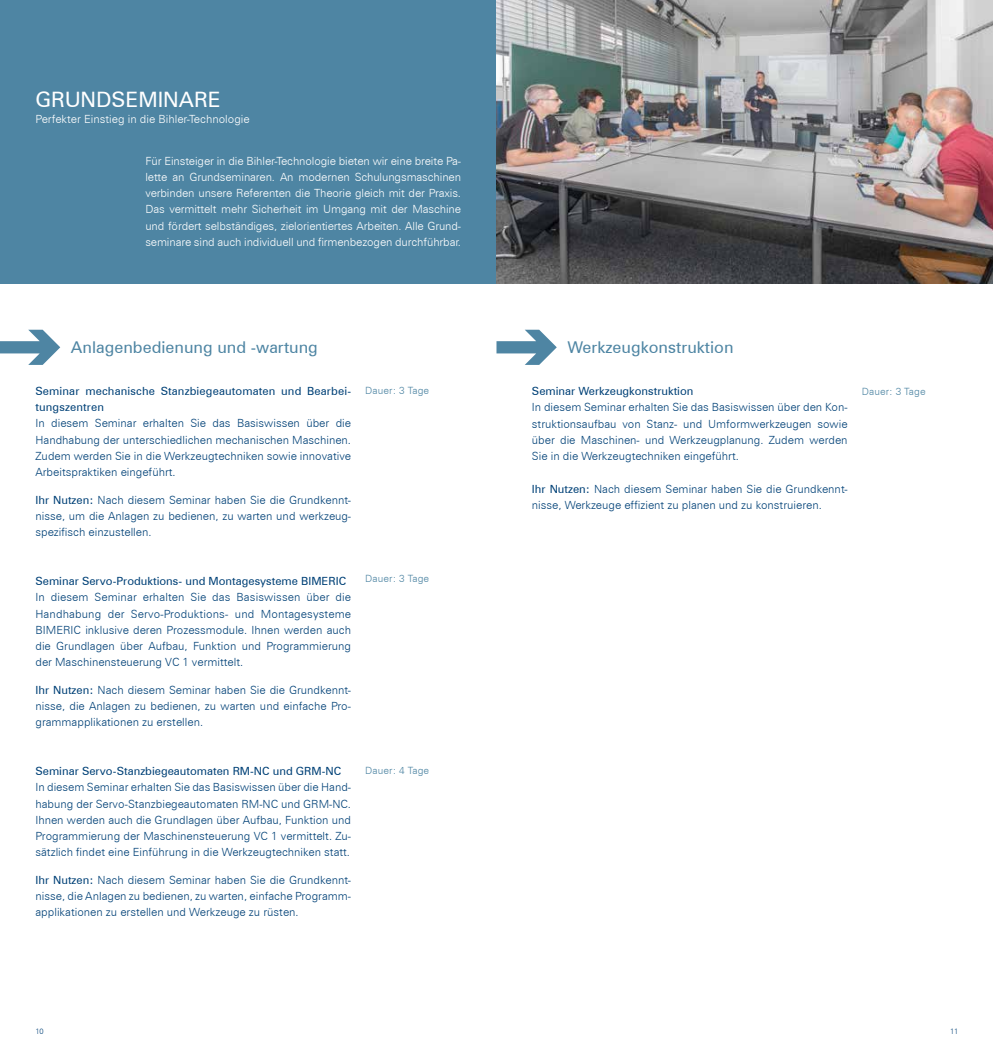
<style>
.page{position:relative;width:993px;height:1053px;background:#fff}
.page>*{position:absolute;margin:0;border:0;box-sizing:border-box;transform-origin:0 0}
.t1{font:21.25px "Zurich BT";color:#fff}
.t2{font:16.25px "Zurich BT";color:#4e85a3}
.t3{font:300 11.25px/16.2px "Zurich BT";color:#004177;text-align:justify}
.t4{font:300 11.25px/16.2px "Zurich BT";letter-spacing:-.01em;color:#fff;text-align:justify}
.t5{font:11.25px/16.2px "Zurich BT";color:#004177}
.t6{font:300 10px "Zurich BT";letter-spacing:.01em;color:#4e85a3}
.t7{font:300 7.5px "Zurich BT";color:#004177}
.s1{font-weight:400}
</style>
<div class="page">
<div style="left:0;top:0;width:992px;height:283px;background:#4e85a3"></div>
<svg style="left:0;top:330px;width:60px;height:35px"></svg>
<svg style="left:496px;top:330px;width:60px;height:35px"></svg>
<img style="left:496px;top:0;width:496px;height:283px">
<h1 class="t1" style="left:35px;top:86px;width:187px">GRUNDSEMINARE</h1>
<p class="t4" style="left:35px;top:111px;width:216px">Perfekter Einstieg in die Bihler-Technologie</p>
<p class="t4" style="left:145px;top:152px;width:317px">Für Einsteiger in die Bihler-Technologie bieten wir eine breite Pa&shy;lette an Grundseminaren. An modernen Schulungsmaschinen verbinden unsere Referenten die Theorie gleich mit der Praxis.<br>Das vermittelt mehr Sicherheit im Umgang mit der Maschine und fördert selbständiges, zielorientiertes Arbeiten. Alle Grund&shy;seminare sind auch individuell und firmenbezogen durchführbar.</p>
<h2 class="t2" style="left:71px;top:337px;width:248px">Anlagenbedienung und -wartung</h2>
<p class="t5" style="left:35px;top:383px;width:317px">Seminar mechanische Stanzbiegeautomaten und Bearbei&shy;tungszentren</p>
<p class="t3" style="left:35px;top:415px;width:317px">In diesem Seminar erhalten Sie das Basiswissen über die Handhabung der unterschiedlichen mechanischen Maschinen.<br>Zudem werden Sie in die Werkzeugtechniken sowie innovative Arbeitspraktiken eingeführt.</p>
<p class="t3" style="left:35px;top:491px;width:317px"><span class="s1">Ihr Nutzen:</span> Nach diesem Seminar haben Sie die Grundkennt&shy;nisse, um die Anlagen zu bedienen, zu warten und werkzeug&shy;spezifisch einzustellen.</p>
<p class="t5" style="left:35px;top:572px;width:312px">Seminar Servo-Produktions- und Montagesysteme BIMERIC</p>
<p class="t3" style="left:35px;top:589px;width:317px">In diesem Seminar erhalten Sie das Basiswissen über die Handhabung der Servo-Produktions- und Montagesysteme BIMERIC inklusive deren Prozessmodule. Ihnen werden auch die Grundlagen über Aufbau, Funktion und Programmierung der Maschinensteuerung VC 1 vermittelt.</p>
<p class="t3" style="left:35px;top:681px;width:317px"><span class="s1">Ihr Nutzen:</span> Nach diesem Seminar haben Sie die Grundkennt&shy;nisse, die Anlagen zu bedienen, zu warten und einfache Pro&shy;grammapplikationen zu erstellen.</p>
<p class="t5" style="left:35px;top:762px;width:307px">Seminar Servo-Stanzbiegeautomaten RM-NC und GRM-NC</p>
<p class="t3" style="left:35px;top:779px;width:317px">In diesem Seminar erhalten Sie das Basiswissen über die Hand&shy;habung der Servo-Stanzbiegeautomaten RM-NC und GRM-NC.<br>Ihnen werden auch die Grundlagen über Aufbau, Funktion und Programmierung der Maschinensteuerung VC 1 vermittelt. Zu&shy;sätzlich findet eine Einführung in die Werkzeugtechniken statt.</p>
<p class="t3" style="left:35px;top:871px;width:317px"><span class="s1">Ihr Nutzen:</span> Nach diesem Seminar haben Sie die Grundkennt&shy;nisse, die Anlagen zu bedienen, zu warten, einfache Programm&shy;applikationen zu erstellen und Werkzeuge zu rüsten.</p>
<p class="t6" style="left:365px;top:384px;width:65px">Dauer: 3 Tage</p>
<p class="t6" style="left:365px;top:572px;width:65px">Dauer: 3 Tage</p>
<p class="t6" style="left:365px;top:764px;width:65px">Dauer: 4 Tage</p>
<h2 class="t2" style="left:567px;top:337px;width:168px">Werkzeugkonstruktion</h2>
<p class="t5" style="left:531px;top:383px;width:163px">Seminar Werkzeugkonstruktion</p>
<p class="t3" style="left:531px;top:399px;width:317px">In diesem Seminar erhalten Sie das Basiswissen über den Kon&shy;struktionsaufbau von Stanz- und Umformwerkzeugen sowie über die Maschinen- und Werkzeugplanung. Zudem werden Sie in die Werkzeugtechniken eingeführt.</p>
<p class="t3" style="left:531px;top:480px;width:317px"><span class="s1">Ihr Nutzen:</span> Nach diesem Seminar haben Sie die Grundkennt&shy;nisse, Werkzeuge effizient zu planen und zu konstruieren.</p>
<p class="t6" style="left:861px;top:385px;width:65px">Dauer: 3 Tage</p>
<p class="t7" style="left:35px;top:1026px;width:10px">10</p>
<p class="t7" style="left:949px;top:1026px;width:10px">11</p>
</div>
